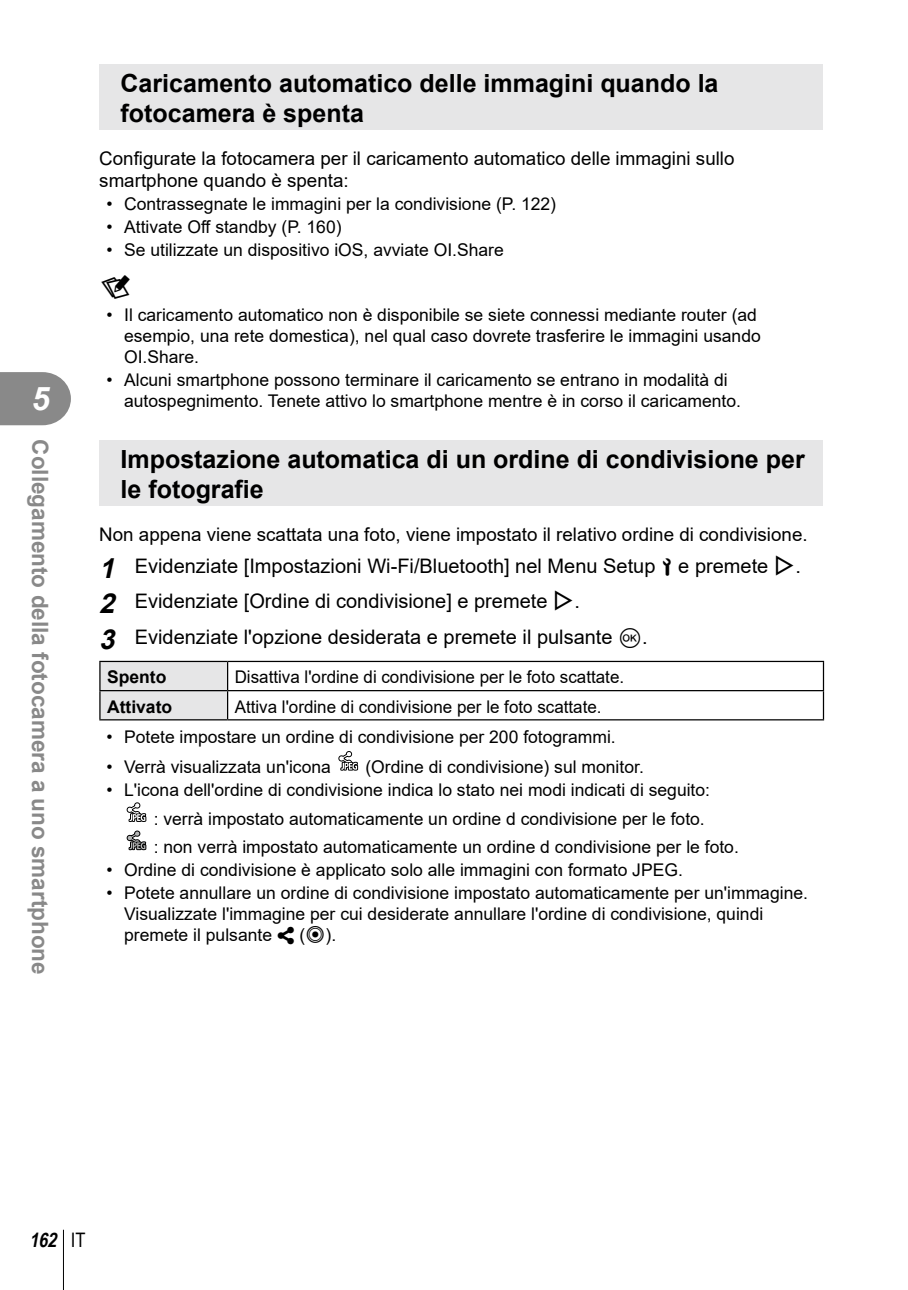
<style>
.page{position:relative;width:908px;height:1290px;background:#fff}
.page>*{position:absolute;margin:0;border:0;box-sizing:border-box;transform-origin:0 0}
.t1{font:italic 700 32.5px "Arial";color:#fff}
.t2{font:700 25px/30px "Arial";color:#000}
.t3{font:23.75px "olympus 15";color:#000}
.t4{font:700 22.5px "Arial";color:#898989}
.t5{font:20px/35.2px "Arial";color:#000}
.t6{font:italic 700 20px "Arial Narrow";color:#000}
.t7{font:18.75px/22.5px "Arial";color:#000}
.t8{font:17.5px/21px "Arial";color:#000}
.t9{font:700 17.5px "Arial";color:#000}
.s1{font-weight:700;font-style:italic;font-size:27.5px}
.s2{font-family:"Olympus 27"}
.s3{font-family:"olympus 15"}
.s4{font-family:"Olympus 7"}
.s5{font-family:"Olympus"}
.s6{font-weight:400;font-style:normal}
</style>
<div class="page">
<svg style="left:0;top:372px;width:71px;height:53px;background:#939393"></svg>
<hr style="left:63px;top:1230px;width:1px;height:60px;background:#000">
<div style="left:99px;top:64px;width:723px;height:65px;background:#e6e6e7"></div>
<div style="left:99px;top:440px;width:723px;height:65px;background:#e6e6e7"></div>
<hr style="left:227px;top:661px;width:596px;height:1px;background:#000">
<hr style="left:227px;top:690px;width:596px;height:1px;background:#000">
<svg style="left:99px;top:661px;width:129px;height:58px;background:#d8d8d9"></svg>
<svg style="left:822px;top:662px;width:1px;height:57px"></svg>
<hr style="left:99px;top:719px;width:128px;height:1px;background:#000">
<hr style="left:227px;top:719px;width:596px;height:1px;background:#000">
<svg style="left:338px;top:751px;width:21px;height:20px"></svg>
<svg style="left:126px;top:802px;width:21px;height:20px"></svg>
<svg style="left:126px;top:830px;width:21px;height:21px"></svg>
<h1 class="t1" style="left:32px;top:377px;width:20px">5</h1>
<p class="t4" style="left:56px;top:439px;width:537px;rotate:90deg">Collegamento della fotocamera a uno smartphone</p>
<h2 class="t2" style="left:120px;top:69px;width:599px">Caricamento automatico delle immagini quando la fotocamera è spenta</h2>
<p class="t7" style="left:99px;top:147px;width:636px">Configurate la fotocamera per il caricamento automatico delle immagini sullo smartphone quando è spenta:</p>
<p class="t8" style="left:106px;top:193px;width:451px">• Contrassegnate le immagini per la condivisione (P. 122)</p>
<p class="t8" style="left:106px;top:216px;width:236px">• Attivate Off standby (P. 160)</p>
<p class="t8" style="left:106px;top:239px;width:399px">• Se utilizzate un dispositivo iOS, avviate OI.Share</p>
<h3 class="t3" style="left:99px;top:271px;width:34px">$</h3>
<p class="t8" style="left:124px;top:304px;width:638px;text-indent:-18px">• Il caricamento automatico non è disponibile se siete connessi mediante router (ad esempio, una rete domestica), nel qual caso dovrete trasferire le immagini usando<br>OI.Share.</p>
<p class="t8" style="left:124px;top:369px;width:618px;text-indent:-18px">• Alcuni smartphone possono terminare il caricamento se entrano in modalità di autospegnimento. Tenete attivo lo smartphone mentre è in corso il caricamento.</p>
<h2 class="t2" style="left:120px;top:444px;width:685px">Impostazione automatica di un ordine di condivisione per le fotografie</h2>
<p class="t7" style="left:99px;top:523px;width:709px">Non appena viene scattata una foto, viene impostato il relativo ordine di condivisione.</p>
<p class="t5" style="left:99px;top:548px;width:702px"><span class="s1">1</span> Evidenziate [Impostazioni Wi-Fi/Bluetooth] nel Menu Setup <span class="s2">e</span> e premete <span class="s3">I</span>.<br><span class="s1">2</span> Evidenziate [Ordine di condivisione] e premete <span class="s3">I</span>.<br><span class="s1">3</span> Evidenziate l'opzione desiderata e premete il pulsante <span class="s4">Q</span>.</p>
<p class="t9" style="left:107px;top:665px;width:61px">Spento</p>
<p class="t8" style="left:234px;top:666px;width:391px">Disattiva l'ordine di condivisione per le foto scattate.</p>
<p class="t9" style="left:107px;top:694px;width:67px">Attivato</p>
<p class="t8" style="left:234px;top:696px;width:368px">Attiva l'ordine di condivisione per le foto scattate.</p>
<p class="t8" style="left:106px;top:726px;width:510px">• Potete impostare un ordine di condivisione per 200 fotogrammi.</p>
<p class="t8" style="left:106px;top:756px;width:226px">• Verrà visualizzata un'icona</p>
<p class="t8" style="left:365px;top:756px;width:280px">(Ordine di condivisione) sul monitor.</p>
<p class="t8" style="left:154px;top:776px;width:586px;line-height:28.2px;text-indent:-47px">• L'icona dell'ordine di condivisione indica lo stato nei modi indicati di seguito:<br>: verrà impostato automaticamente un ordine d condivisione per le foto.<br>: non verrà impostato automaticamente un ordine d condivisione per le foto.</p>
<p class="t8" style="left:106px;top:859px;width:577px">• Ordine di condivisione è applicato solo alle immagini con formato JPEG.</p>
<p class="t8" style="left:124px;top:882px;width:685px;text-indent:-18px">• Potete annullare un ordine di condivisione impostato automaticamente per un'immagine.<br>Visualizzate l'immagine per cui desiderate annullare l'ordine di condivisione, quindi premete il pulsante <span class="s5">h</span> (<span class="s3">R</span>).</p>
<p class="t6" style="left:29px;top:1225px;width:58px">162 <span class="s6">IT</span></p>
</div>
